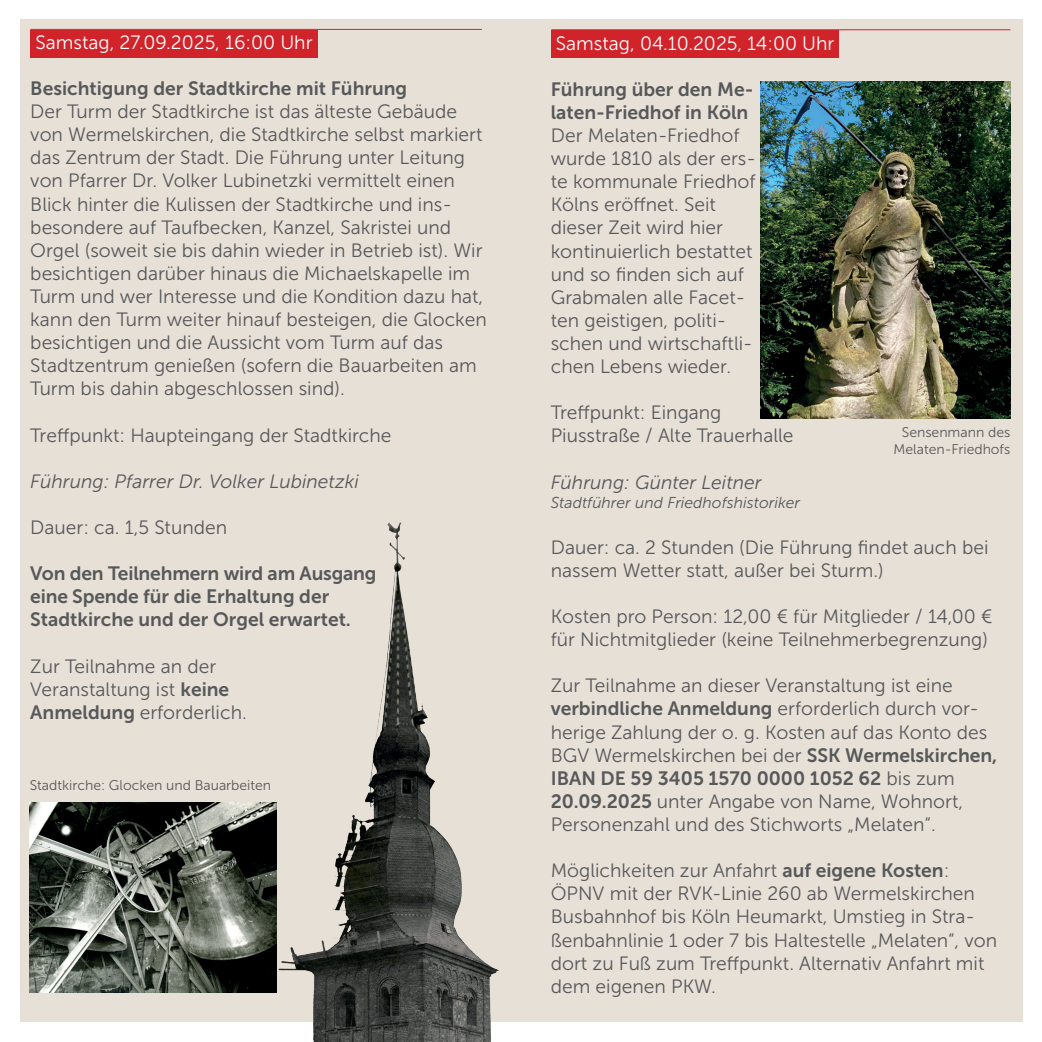
<style>
.page{position:relative;width:1042px;height:1042px;background:#fff}
.page>*{position:absolute;margin:0;border:0;box-sizing:border-box;transform-origin:0 0}
.t1{font:19.25px/23.1px "Museo Sans 300";color:#57585a}
.t2{font:19.25px/23.1px "Museo Sans 700";color:#57585a}
.t3{font:italic 19.25px "Museo Sans 300";color:#57585a}
.t4{font:19.25px "Museo Sans 300";color:#fff}
.t5{font:italic 15.75px "Museo Sans 300";color:#57585a}
.t6{font:14px/16.8px "Museo Sans 300";color:#57585a;text-align:center}
.s1{font-family:"Museo Sans 700"}
.s2{font-family:"Museo Sans 300"}
</style>
<div class="page">
<div style="left:20px;top:20px;width:1002px;height:1002px;background:#e6e0d6"></div>
<hr style="left:551px;top:29px;width:459px;height:1px;background:#d1232a">
<div style="left:551px;top:30px;width:288px;height:27px;background:#d1232a"></div>
<hr style="left:30px;top:29px;width:452px;height:1px;background:#d1232a">
<div style="left:30px;top:30px;width:288px;height:28px;background:#d1232a"></div>
<img style="left:761px;top:81px;width:249px;height:337px">
<img style="left:30px;top:802px;width:59px;height:191px">
<img style="left:89px;top:522px;width:410px;height:520px">
<div style="left:235px;top:1030px;width:71px;height:12px;background:#fff"></div>
<p class="t4" style="left:36px;top:32px;width:279px">Samstag, 27.09.2025, 16:00 Uhr</p>
<p class="t2" style="left:30px;top:77px;width:378px">Besichtigung der Stadtkirche mit Führung</p>
<p class="t1" style="left:30px;top:100px;width:458px">Der Turm der Stadtkirche ist das älteste Gebäude von Wermelskirchen, die Stadtkirche selbst markiert das Zentrum der Stadt. Die Führung unter Leitung von Pfarrer Dr. Volker Lubinetzki vermittelt einen Blick hinter die Kulissen der Stadtkirche und ins&shy;besondere auf Taufbecken, Kanzel, Sakristei und Orgel (soweit sie bis dahin wieder in Betrieb ist). Wir besichtigen darüber hinaus die Michaelskapelle im Turm und wer Interesse und die Kondition dazu hat, kann den Turm weiter hinauf besteigen, die Glocken besichtigen und die Aussicht vom Turm auf das Stadtzentrum genießen (sofern die Bauarbeiten am Turm bis dahin abgeschlossen sind).</p>
<p class="t1" style="left:30px;top:423px;width:363px">Treffpunkt: Haupteingang der Stadtkirche</p>
<p class="t3" style="left:30px;top:471px;width:330px">Führung: Pfarrer Dr. Volker Lubinetzki</p>
<p class="t1" style="left:30px;top:516px;width:198px">Dauer: ca. 1,5 Stunden</p>
<p class="t2" style="left:30px;top:562px;width:348px">Von den Teilnehmern wird am Ausgang eine Spende für die Erhaltung der<br>Stadtkirche und der Orgel erwartet.</p>
<p class="t1" style="left:30px;top:654px;width:218px">Zur Teilnahme an der<br>Veranstaltung ist <span class="s1">keine<br>Anmeldung</span> erforderlich.</p>
<p class="t6" style="left:30px;top:777px;width:243px">Stadtkirche: Glocken und Bauarbeiten</p>
<p class="t4" style="left:556px;top:33px;width:280px">Samstag, 04.10.2025, 14:00 Uhr</p>
<p class="t2" style="left:551px;top:78px;width:204px">Führung über den Me&shy;laten-Friedhof in Köln</p>
<p class="t1" style="left:551px;top:124px;width:207px">Der Melaten-Friedhof wurde 1810 als der ers&shy;te kommunale Friedhof<br>Kölns eröffnet. Seit dieser Zeit wird hier kontinuierlich bestattet und so finden sich auf<br>Grabmalen alle Facet&shy;ten geistigen, politi&shy;schen und wirtschaftli&shy;chen Lebens wieder.</p>
<p class="t1" style="left:551px;top:401px;width:244px">Treffpunkt: Eingang<br>Piusstraße / Alte Trauerhalle</p>
<p class="t3" style="left:551px;top:472px;width:212px">Führung: Günter Leitner</p>
<p class="t5" style="left:551px;top:493px;width:251px">Stadtführer und Friedhofshistoriker</p>
<p class="t1" style="left:551px;top:536px;width:439px">Dauer: ca. 2 Stunden (Die Führung findet auch bei nassem Wetter statt, außer bei Sturm.)</p>
<p class="t1" style="left:551px;top:605px;width:443px">Kosten pro Person: 12,00 € für Mitglieder / 14,00 € für Nichtmitglieder (keine Teilnehmerbegrenzung)</p>
<p class="t1" style="left:551px;top:674px;width:403px">Zur Teilnahme an dieser Veranstaltung ist eine</p>
<p class="t2" style="left:551px;top:697px;width:430px">verbindliche Anmeldung <span class="s2">erforderlich durch vor-</span></p>
<p class="t1" style="left:551px;top:720px;width:448px">herige Zahlung der o. g. Kosten auf das Konto des<br>BGV Wermelskirchen bei der <span class="s1">SSK Wermelskirchen,</span></p>
<p class="t2" style="left:551px;top:766px;width:406px">IBAN DE 59 3405 1570 0000 1052 62 <span class="s2">bis zum</span></p>
<p class="t1" style="left:551px;top:790px;width:414px"><span class="s1">20.09.2025</span> unter Angabe von Name, Wohnort,<br>Personenzahl und des Stichworts „Melaten“.</p>
<p class="t1" style="left:551px;top:859px;width:448px">Möglichkeiten zur Anfahrt <span class="s1">auf eigene Kosten</span>:<br>ÖPNV mit der RVK-Linie 260 ab Wermelskirchen Busbahnhof bis Köln Heumarkt, Umstieg in Stra&shy;ßenbahnlinie 1 oder 7 bis Haltestelle „Melaten“, von dort zu Fuß zum Treffpunkt. Alternativ Anfahrt mit dem eigenen PKW.</p>
<p class="t6" style="left:893px;top:424px;width:118px">Sensenmann des<br>Melaten-Friedhofs</p>
</div>
